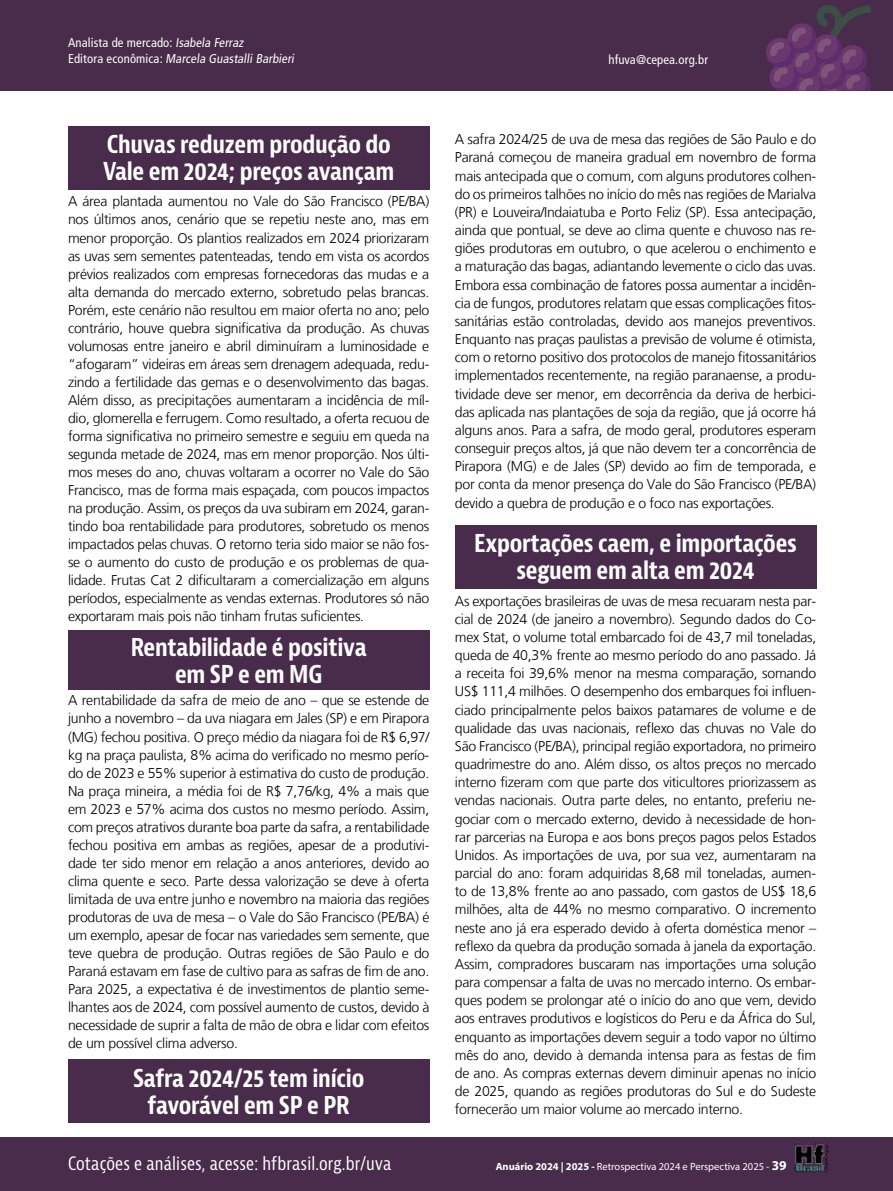
<style>
.page{position:relative;width:893px;height:1191px;background:#fff}
.page>*{position:absolute;margin:0;border:0;box-sizing:border-box;transform-origin:0 0}
.t1{font:700 condensed 24px/27px "Bernina Sans";letter-spacing:-.01em;color:#fff;text-align:center}
.t2{font:condensed 18px "Bernina Sans";letter-spacing:.01em;color:#fff}
.t3{font:300 14.1px/18.1px "Frutiger LT";letter-spacing:-.02em;color:#000;text-align:justify}
.t4{font:condensed 12.75px/16.2px "Frutiger";letter-spacing:.01em;color:#fff}
.t5{font:10.5px "Myriad Pro";color:#fff}
.s1{font-weight:700}
.s2{font-weight:700;font-size:13.5px}
</style>
<div class="page">
<div style="left:0;top:1137px;width:893px;height:54px;background:#492b4b"></div>
<div style="left:0;top:0;width:893px;height:91px;background:#492b4b"></div>
<svg style="left:766px;top:5px;width:105px;height:86px"></svg>
<div style="left:68px;top:1059px;width:361px;height:64px;background:#492b4b"></div>
<div style="left:68px;top:630px;width:361px;height:60px;background:#492b4b"></div>
<div style="left:68px;top:126px;width:361px;height:64px;background:#492b4b"></div>
<div style="left:455px;top:525px;width:361px;height:64px;background:#492b4b"></div>
<img style="left:795px;top:1142px;width:34px;height:30px">
<p class="t4" style="left:68px;top:34px;width:230px">Analista de mercado: Isabela Ferraz<br>E d i to ra eco n ô m i ca : Marcela Guastalli Barbieri</p>
<p class="t4" style="left:608px;top:52px;width:101px">hfuva@cepea.org.br</p>
<h1 class="t1" style="left:103px;top:131px;width:293px;text-align:left">Chuvas reduzem produção do<br>Vale em 2024; preços avançam</h1>
<p class="t3" style="left:68px;top:193px;width:363px">A área plantada aumentou no Vale do São Francisco (PE/BA) nos últimos anos, cenário que se repetiu neste ano, mas em menor proporção. Os plantios realizados em 2024 priorizaram as uvas sem sementes patenteadas, tendo em vista os acordos prévios realizados com empresas fornecedoras das mudas e a alta demanda do mercado externo, sobretudo pelas brancas.<br>Porém, este cenário não resultou em maior oferta no ano; pelo contrário, houve quebra significativa da produção. As chuvas volumosas entre janeiro e abril diminuíram a luminosidade e “afogaram” videiras em áreas sem drenagem adequada, redu&shy;zindo a fertilidade das gemas e o desenvolvimento das bagas.<br>Além disso, as precipitações aumentaram a incidência de míl&shy;dio, glomerella e ferrugem. Como resultado, a oferta recuou de forma significativa no primeiro semestre e seguiu em queda na segunda metade de 2024, mas em menor proporção. Nos últi&shy;mos meses do ano, chuvas voltaram a ocorrer no Vale do São Francisco, mas de forma mais espaçada, com poucos impactos na produção. Assim, os preços da uva subiram em 2024, garan&shy;tindo boa rentabilidade para produtores, sobretudo os menos impactados pelas chuvas. O retorno teria sido maior se não fos&shy;se o aumento do custo de produção e os problemas de qua&shy;lidade. Frutas Cat 2 dificultaram a comercialização em alguns períodos, especialmente as vendas externas. Produtores só não exportaram mais pois não tinham frutas suficientes.</p>
<h1 class="t1" style="left:131px;top:634px;width:237px">Rentabilidade é positiva em SP e em MG</h1>
<p class="t3" style="left:68px;top:692px;width:363px">A rentabilidade da safra de meio de ano – que se estende de junho a novembro – da uva niagara em Jales (SP) e em Pirapora (MG) fechou positiva. O preço médio da niagara foi de R$ 6,97/ kg na praça paulista, 8% acima do verificado no mesmo perío&shy;do de 2023 e 55% superior à estimativa do custo de produção.<br>Na praça mineira, a média foi de R$ 7,76/kg, 4% a mais que em 2023 e 57% acima dos custos no mesmo período. Assim, com preços atrativos durante boa parte da safra, a rentabilidade fechou positiva em ambas as regiões, apesar de a produtivi&shy;dade ter sido menor em relação a anos anteriores, devido ao clima quente e seco. Parte dessa valorização se deve à oferta limitada de uva entre junho e novembro na maioria das regiões produtoras de uva de mesa – o Vale do São Francisco (PE/BA) é um exemplo, apesar de focar nas variedades sem semente, que teve quebra de produção. Outras regiões de São Paulo e do Paraná estavam em fase de cultivo para as safras de fim de ano.<br>Para 2025, a expectativa é de investimentos de plantio seme&shy;lhantes aos de 2024, com possível aumento de custos, devido à necessidade de suprir a falta de mão de obra e lidar com efeitos de um possível clima adverso.</p>
<h1 class="t1" style="left:133px;top:1065px;width:233px">Safra 2024/25 tem início favorável em SP e PR</h1>
<p class="t2" style="left:68px;top:1152px;width:325px">Cotações e análises, acesse: hfbrasil.org.br/uva</p>
<p class="t3" style="left:455px;top:130px;width:363px">A safra 2024/25 de uva de mesa das regiões de São Paulo e do Paraná começou de maneira gradual em novembro de forma mais antecipada que o comum, com alguns produtores colhen&shy;do os primeiros talhões no início do mês nas regiões de Marialva (PR) e Louveira/Indaiatuba e Porto Feliz (SP). Essa antecipação, ainda que pontual, se deve ao clima quente e chuvoso nas re&shy;giões produtoras em outubro, o que acelerou o enchimento e a maturação das bagas, adiantando levemente o ciclo das uvas.<br>Embora essa combinação de fatores possa aumentar a incidên&shy;cia de fungos, produtores relatam que essas complicações fitos&shy;sanitárias estão controladas, devido aos manejos preventivos.<br>Enquanto nas praças paulistas a previsão de volume é otimista, com o retorno positivo dos protocolos de manejo fitossanitários implementados recentemente, na região paranaense, a produ&shy;tividade deve ser menor, em decorrência da deriva de herbici&shy;das aplicada nas plantações de soja da região, que já ocorre há alguns anos. Para a safra, de modo geral, produtores esperam conseguir preços altos, já que não devem ter a concorrência de Pirapora (MG) e de Jales (SP) devido ao fim de temporada, e por conta da menor presença do Vale do São Francisco (PE/BA) devido a quebra de produção e o foco nas exportações.</p>
<h1 class="t1" style="left:474px;top:530px;width:324px">Exportações caem, e importações seguem em alta em 2024</h1>
<p class="t3" style="left:455px;top:592px;width:363px">As exportações brasileiras de uvas de mesa recuaram nesta par&shy;cial de 2024 (de janeiro a novembro). Segundo dados do Co&shy;mex Stat, o volume total embarcado foi de 43,7 mil toneladas, queda de 40,3% frente ao mesmo período do ano passado. Já a receita foi 39,6% menor na mesma comparação, somando US$ 111,4 milhões. O desempenho dos embarques foi influen&shy;ciado principalmente pelos baixos patamares de volume e de qualidade das uvas nacionais, reflexo das chuvas no Vale do São Francisco (PE/BA), principal região exportadora, no primeiro quadrimestre do ano. Além disso, os altos preços no mercado interno fizeram com que parte dos viticultores priorizassem as vendas nacionais. Outra parte deles, no entanto, preferiu ne&shy;gociar com o mercado externo, devido à necessidade de hon&shy;rar parcerias na Europa e aos bons preços pagos pelos Estados Unidos. As importações de uva, por sua vez, aumentaram na parcial do ano: foram adquiridas 8,68 mil toneladas, aumen&shy;to de 13,8% frente ao ano passado, com gastos de US$ 18,6 milhões, alta de 44% no mesmo comparativo. O incremento neste ano já era esperado devido à oferta doméstica menor – reflexo da quebra da produção somada à janela da exportação.<br>Assim, compradores buscaram nas importações uma solução para compensar a falta de uvas no mercado interno. Os embar&shy;ques podem se prolongar até o início do ano que vem, devido aos entraves produtivos e logísticos do Peru e da África do Sul, enquanto as importações devem seguir a todo vapor no último mês do ano, devido à demanda intensa para as festas de fim de ano. As compras externas devem diminuir apenas no início de 2025, quando as regiões produtoras do Sul e do Sudeste fornecerão um maior volume ao mercado interno.</p>
<p class="t5" style="left:496px;top:1160px;width:292px"><span class="s1">Anuário 2024 | 2025 -</span> Retrospectiva 2024 e Perspectiva 2025 - <span class="s2">39</span></p>
</div>
